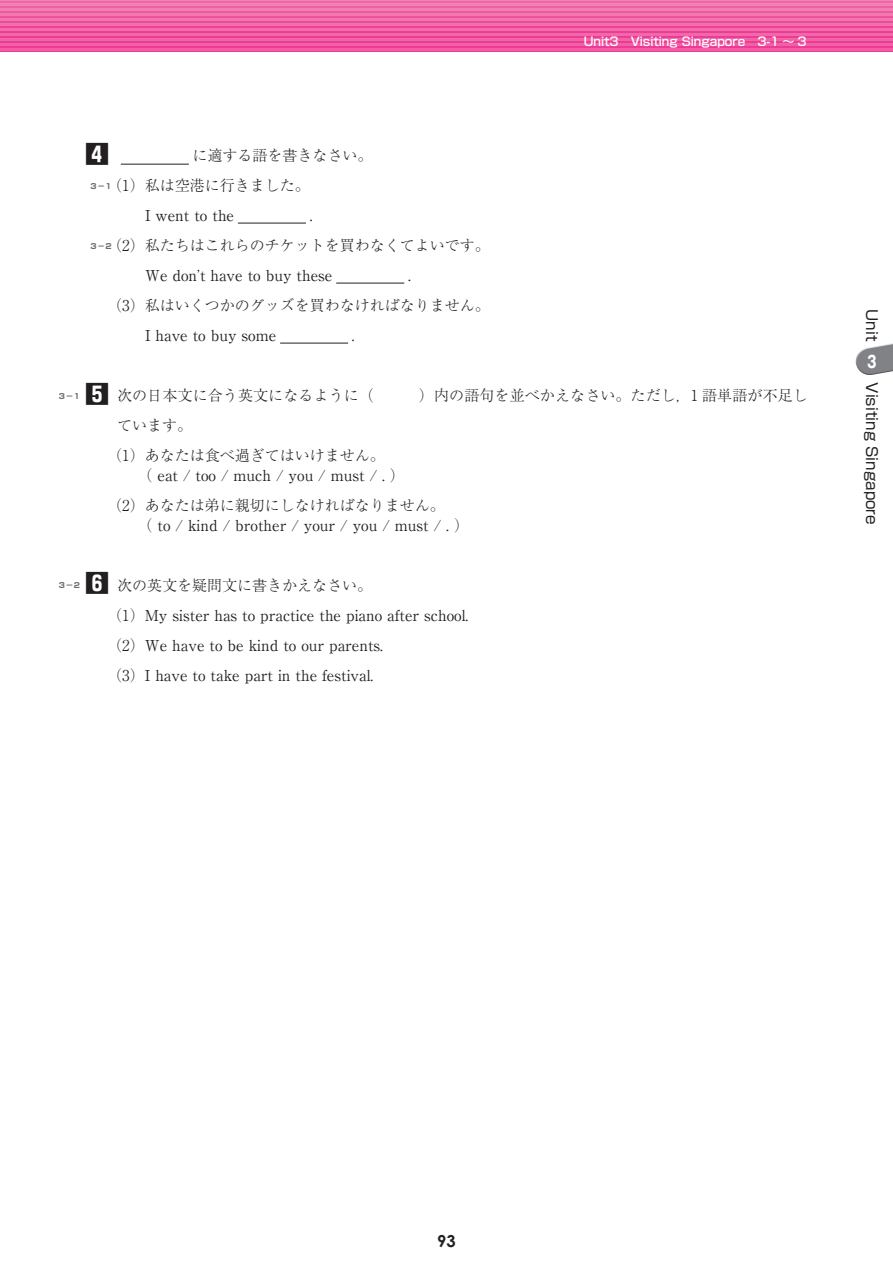
<style>
.page{position:relative;width:893px;height:1263px;background:#fff}
.page>*{position:absolute;margin:0;border:0;box-sizing:border-box;transform-origin:0 0}
.t1{font:700 24px "Shin Go Pr 6";color:#231f20}
.t2{font:700 16.5px "Century Gothic";color:#231f20}
.t3{font:700 16.5px "Gothic MB101 Pr 6";color:#fff;scale:.75 1}
.t4{font:300 15px/30px "Ryumin Pr 6";color:#231f20}
.t5{font:15px/30px "Ryumin Pr 6";color:#231f20}
.t6{font:15px "Shin Go Pr 6";color:#231f20}
.t7{font:500 12px "Shin Go Pro";color:#fff}
.t8{font:700 7.5px "Shin Go Pr 6";color:#6c6d70}
.s1{font-weight:400}
.s2{font-family:"Shin Go Pr 6";font-weight:700;font-size:24px}
.s3{font-weight:300}
</style>
<div class="page">
<svg style="left:0;top:0;width:893px;height:52px;background:#ee55a0"></svg>
<hr style="left:1px;top:0;width:892px;height:1px;background:#f284b4">
<hr style="left:1px;top:4px;width:892px;height:2px;background:#f181b2">
<hr style="left:1px;top:9px;width:892px;height:2px;background:#f17cb0">
<hr style="left:1px;top:14px;width:892px;height:2px;background:#f178ae">
<hr style="left:1px;top:19px;width:892px;height:2px;background:#f174ad">
<hr style="left:1px;top:24px;width:892px;height:2px;background:#f16fab">
<hr style="left:1px;top:29px;width:892px;height:2px;background:#f16ca9">
<hr style="left:1px;top:34px;width:892px;height:2px;background:#f168a8">
<hr style="left:1px;top:39px;width:892px;height:2px;background:#f064a6">
<hr style="left:1px;top:44px;width:892px;height:2px;background:#f060a4">
<hr style="left:1px;top:49px;width:892px;height:2px;background:#ef5ca3">
<svg style="left:855px;top:343px;width:38px;height:32px"></svg>
<hr style="left:121px;top:164px;width:68px;height:1px;background:#231f20">
<hr style="left:238px;top:223px;width:68px;height:1px;background:#231f20">
<hr style="left:336px;top:283px;width:68px;height:1px;background:#231f20">
<hr style="left:280px;top:343px;width:68px;height:1px;background:#231f20">
<p class="t7" style="left:584px;top:31px;width:224px">Unit3　Visiting Singapore　3-1 ～ 3</p>
<h1 class="t1" style="left:85px;top:135px;width:25px">4</h1>
<p class="t4" style="left:107px;top:140px;width:267px;text-indent:85px">に適する語を書きなさい。（1）私は空港に行きました。</p>
<p class="t5" style="left:145px;top:200px;width:91px">I went to the</p>
<p class="t5" style="left:310px;top:200px;width:4px">.</p>
<p class="t4" style="left:145px;top:230px;width:346px;text-indent:-38px">（2）私たちはこれらのチケットを買わなくてよいです。<br><span class="s1">We don</span>ʼ<span class="s1">t have to buy these</span></p>
<p class="t5" style="left:408px;top:260px;width:4px">.</p>
<p class="t4" style="left:107px;top:290px;width:384px">（3）私はいくつかのグッズを買わなければなりません。</p>
<p class="t5" style="left:145px;top:320px;width:133px">I have to buy some</p>
<p class="t5" style="left:352px;top:320px;width:4px">.</p>
<p class="t4" style="left:85px;top:380px;width:724px"><span class="s2">5</span> 次の日本文に合う英文になるように（　　　）内の語句を並べかえなさい。ただし，1 語単語が不足し</p>
<p class="t4" style="left:117px;top:410px;width:76px">ています。</p>
<p class="t4" style="left:107px;top:440px;width:279px">（1）あなたは食べ過ぎてはいけません。</p>
<p class="t4" style="left:107px;top:459px;width:339px;text-indent:30px">（ <span class="s1">eat / too / much / you / must / .</span> ）<br>（2）あなたは弟に親切にしなければなりません。</p>
<p class="t5" style="left:137px;top:509px;width:333px"><span class="s3">（</span> to / kind / brother / your / you / must / . <span class="s3">）</span></p>
<p class="t5" style="left:107px;top:569px;width:362px;text-indent:-22px"><span class="s2">6</span> <span class="s3">次の英文を疑問文に書きかえなさい。<br>（1）</span>My sister has to practice the piano after school.<span class="s3">（2）</span>We have to be kind to our parents.<br><span class="s3">（3）</span>I have to take part in the festival.</p>
<p class="t8" style="left:90px;top:180px;width:24px">３−１</p>
<p class="t8" style="left:90px;top:240px;width:24px">３−２</p>
<p class="t8" style="left:58px;top:390px;width:24px">３−１</p>
<p class="t8" style="left:58px;top:579px;width:24px">３−２</p>
<p class="t6" style="left:884px;top:309px;width:34px;rotate:90deg">Unit</p>
<p class="t3" style="left:867px;top:348px;width:14px">3</p>
<p class="t6" style="left:884px;top:382px;width:144px;rotate:90deg">Visiting Singapore</p>
<p class="t2" style="left:437px;top:1228px;width:20px">93</p>
</div>
